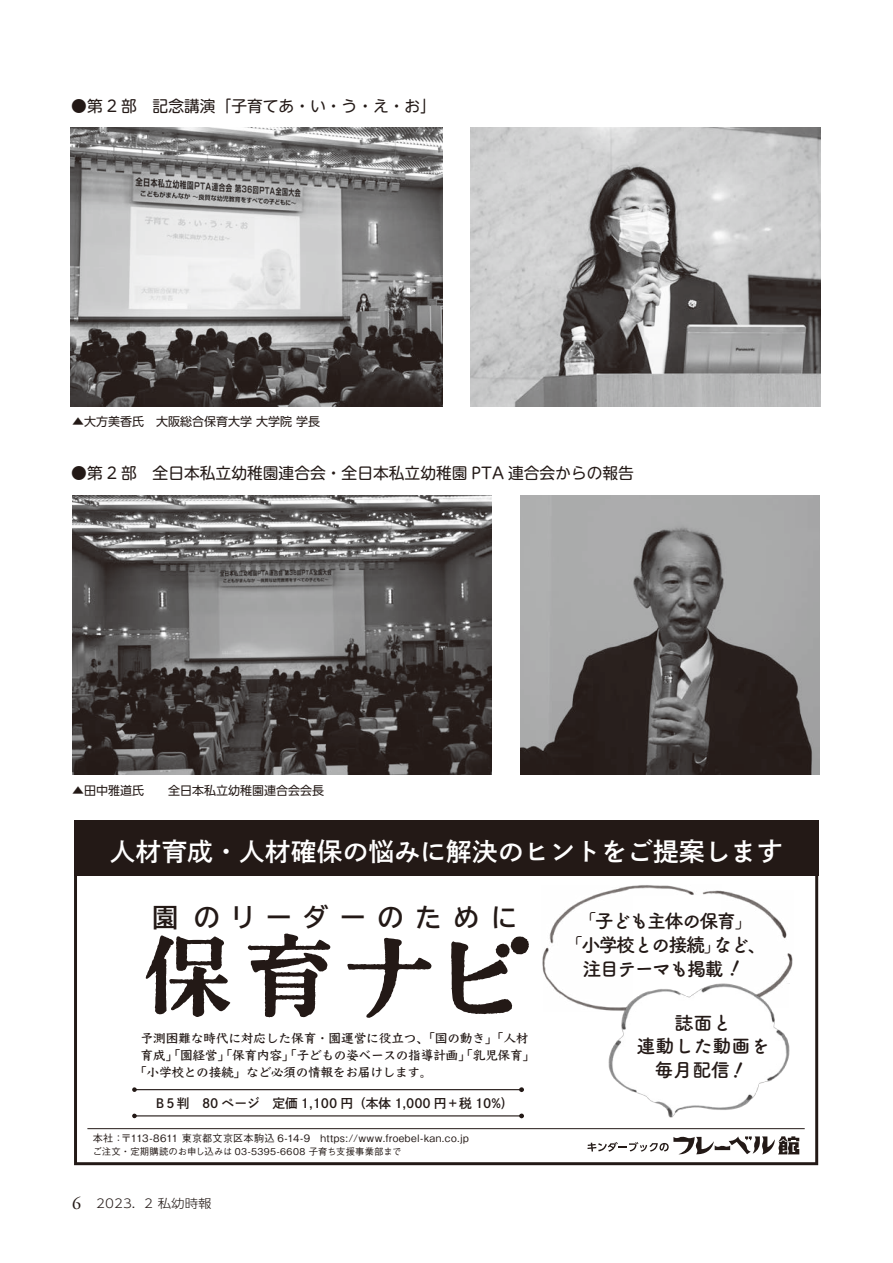
<style>
.page{position:relative;width:893px;height:1263px;background:#fff}
.page>*{position:absolute;margin:0;border:0;box-sizing:border-box;transform-origin:0 0}
.t1{font:25.5px "P Shuei Go Gin Std N B";letter-spacing:.015em;color:#fff}
.t2{font:700 25.5px "TBUD Go Std";letter-spacing:.47em;color:#231916}
.t3{font:19.05px "Tsuku B Rd Gothic Std B";letter-spacing:-.085em;color:#231916}
.t4{font:19.05px "Tsuku B Rd Gothic Std B";letter-spacing:-.005em;color:#231916}
.t5{font:15.75px "UD Shin M Go Pro";color:#231916}
.t6{font:700 12.75px "Yu Kyo Yoko";letter-spacing:-.025em;color:#231916}
.t7{font:12.75px "P Shuei Go Gin Std N B";letter-spacing:-.005em;color:#231916}
.t8{font:300 12.15px "UD Shin Go Pr 6";color:#231916;scale:1.11 1}
.t9{font:12px "UD Shin Go Pr 6";color:#231916}
.t10{font:500 10.2px "Gothic BBB Pr 6 N";letter-spacing:.03em;color:#231916}
.t11{font:500 9.3px "Gothic BBB Pr 6 N";letter-spacing:.015em;color:#231916}
.s1{font-family:"Adobe Garamond Pro";font-weight:400;font-size:18px}
</style>
<div class="page">
<img style="left:70px;top:128px;width:373px;height:279px">
<img style="left:471px;top:128px;width:350px;height:279px">
<img style="left:72px;top:495px;width:419px;height:280px">
<img style="left:520px;top:495px;width:300px;height:280px">
<svg style="left:74px;top:876px;width:744px;height:289px"></svg>
<div style="left:74px;top:821px;width:744px;height:55px;background:#231916"></div>
<img style="left:541px;top:884px;width:253px;height:144px">
<img style="left:608px;top:983px;width:181px;height:135px">
<svg style="left:587px;top:1136px;width:212px;height:19px"></svg>
<svg style="left:132px;top:1087px;width:392px;height:5px"></svg>
<svg style="left:132px;top:1113px;width:392px;height:5px"></svg>
<svg style="left:734px;top:1061px;width:9px;height:17px"></svg>
<svg style="left:730px;top:960px;width:10px;height:16px"></svg>
<p class="t5" style="left:71px;top:93px;width:366px">●第 2 部　記念講演「子育てあ・い・う・え・お」</p>
<p class="t9" style="left:72px;top:412px;width:249px">▲大方美香氏　大阪総合保育大学 大学院 学長</p>
<p class="t5" style="left:71px;top:460px;width:564px">●第 2 部　全日本私立幼稚園連合会・全日本私立幼稚園 PTA 連合会からの報告</p>
<p class="t9" style="left:72px;top:780px;width:253px">▲田中雅道氏　　全日本私立幼稚園連合会会長</p>
<h1 class="t1" style="left:110px;top:833px;width:674px">人材育成・人材確保の悩みに解決のヒントをご提案します</h1>
<h1 class="t2" style="left:153px;top:896px;width:366px">園 のリーダーのために</h1>
<p class="t6" style="left:141px;top:1029px;width:390px">予測困難な時代に対応した保育・園運営に役立つ、「国の動き」「人材</p>
<p class="t6" style="left:141px;top:1046px;width:396px">育成」「園経営」「保育内容」「子どもの姿ベースの指導計画」「乳児保育」</p>
<p class="t6" style="left:134px;top:1063px;width:300px">「小学校との接続」など必須の情報をお届けします。</p>
<p class="t7" style="left:156px;top:1094px;width:351px">B５判　80 ページ　定価 1,100 円（本体 1,000 円＋税 10%)</p>
<p class="t10" style="left:93px;top:1130px;width:377px">本社：〒113-8611 東京都文京区本駒込 6-14-9　https://www.froebel-kan.co.jp</p>
<p class="t11" style="left:93px;top:1144px;width:310px">ご注文・定期購読のお申し込みは 03-5395-6608 子育ち支援事業部まで</p>
<p class="t8" style="left:72px;top:1193px;width:127px"><span class="s1">6</span> 2023. 2 私幼時報</p>
<h2 class="t3" style="left:577px;top:906px;width:178px">「子ども主体の保育」</h2>
<h2 class="t3" style="left:564px;top:930px;width:204px">「小学校との接続」など、</h2>
<h2 class="t3" style="left:582px;top:954px;width:143px">注目テーマも掲載</h2>
<h2 class="t3" style="left:674px;top:1008px;width:59px">誌面と</h2>
<h2 class="t4" style="left:636px;top:1031px;width:134px">連動した動画を</h2>
<h2 class="t3" style="left:654px;top:1055px;width:78px">毎月配信</h2>
</div>
